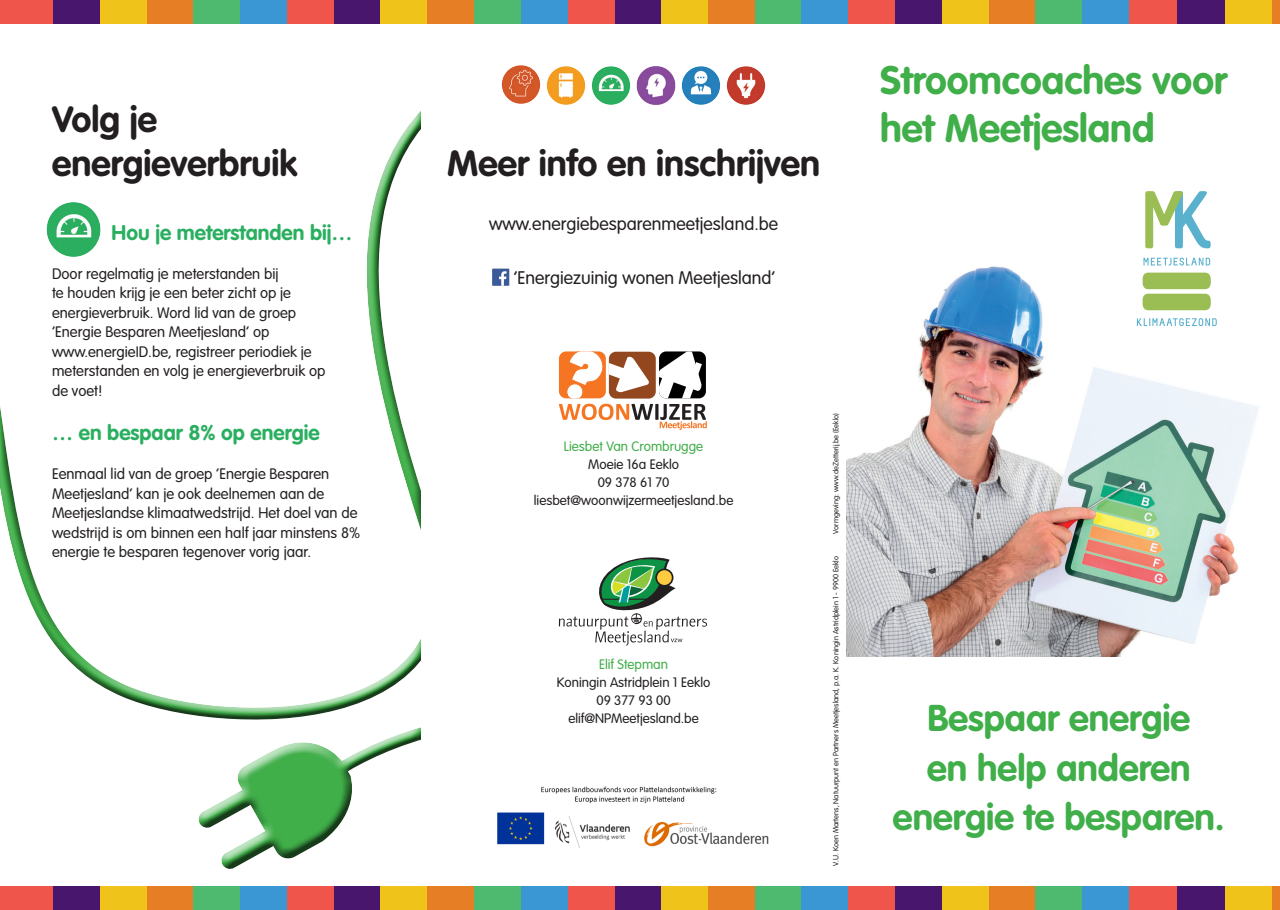
<style>
.page{position:relative;width:1280px;height:910px;background:#fff}
.page>*{position:absolute;margin:0;border:0;box-sizing:border-box;transform-origin:0 0}
.t1{font:700 39.15px/47.7px "VAG Rounded";color:#40ae49}
.t2{font:700 36.75px/49.8px "VAG Rounded";color:#40ae49;text-align:center}
.t3{font:700 36px/43.2px "VAG Rounded";color:#231f20}
.t4{font:700 21px "VAG Rounded";color:#2aaf60}
.t5{font:300 18px "VAG Rounded";color:#231f20}
.t6{font:300 15px/19.5px "VAG Rounded";color:#231f20}
.t7{font:300 13.5px/18px "VAG Rounded";color:#231f20;text-align:center}
.t8{font:300 13.5px "VAG Rounded";color:#40ae49}
.t9{font:300 7.5px "VAG Rounded";color:#231f20}
.s1{color:#40ae49}
</style>
<div class="page">
<div style="left:559px;top:351px;width:47px;height:47px;background:#f57523;border-radius:7px"></div>
<svg style="left:566px;top:351px;width:37px;height:47px"></svg>
<div style="left:609px;top:352px;width:47px;height:47px;background:#92471f;border-radius:7px"></div>
<svg style="left:609px;top:355px;width:40px;height:38px"></svg>
<svg style="left:559px;top:404px;width:148px;height:26px"></svg>
<div style="left:659px;top:351px;width:47px;height:47px;background:#000;border-radius:7px"></div>
<svg style="left:659px;top:351px;width:43px;height:47px"></svg>
<svg style="left:559px;top:557px;width:148px;height:89px"></svg>
<div style="left:492px;top:269px;width:17px;height:17px;background:#3b5a9a"></div>
<svg style="left:499px;top:271px;width:7px;height:15px"></svg>
<div style="left:0;top:887px;width:53px;height:23px;background:#f0554b"></div>
<div style="left:53px;top:887px;width:47px;height:23px;background:#48166d"></div>
<div style="left:100px;top:887px;width:47px;height:23px;background:#efc31a"></div>
<div style="left:147px;top:887px;width:46px;height:23px;background:#e67e25"></div>
<div style="left:193px;top:887px;width:47px;height:23px;background:#4eba70"></div>
<div style="left:240px;top:887px;width:47px;height:23px;background:#3b97d3"></div>
<div style="left:334px;top:887px;width:47px;height:23px;background:#48166d"></div>
<div style="left:381px;top:887px;width:46px;height:23px;background:#efc31a"></div>
<div style="left:427px;top:887px;width:47px;height:23px;background:#e67e25"></div>
<div style="left:474px;top:887px;width:47px;height:23px;background:#4eba70"></div>
<div style="left:287px;top:887px;width:47px;height:23px;background:#f0554b"></div>
<div style="left:521px;top:887px;width:47px;height:23px;background:#3b97d3"></div>
<div style="left:614px;top:887px;width:47px;height:23px;background:#48166d"></div>
<div style="left:661px;top:887px;width:47px;height:23px;background:#efc31a"></div>
<div style="left:708px;top:887px;width:47px;height:23px;background:#e67e25"></div>
<div style="left:755px;top:887px;width:46px;height:23px;background:#4eba70"></div>
<div style="left:568px;top:887px;width:46px;height:23px;background:#f0554b"></div>
<div style="left:801px;top:887px;width:47px;height:23px;background:#3b97d3"></div>
<div style="left:895px;top:887px;width:47px;height:23px;background:#48166d"></div>
<div style="left:942px;top:887px;width:47px;height:23px;background:#efc31a"></div>
<div style="left:989px;top:887px;width:46px;height:23px;background:#e67e25"></div>
<div style="left:1035px;top:887px;width:47px;height:23px;background:#4eba70"></div>
<div style="left:848px;top:887px;width:47px;height:23px;background:#f0554b"></div>
<div style="left:1082px;top:887px;width:47px;height:23px;background:#3b97d3"></div>
<div style="left:1177px;top:887px;width:48px;height:23px;background:#48166d"></div>
<div style="left:1225px;top:887px;width:48px;height:23px;background:#efc31a"></div>
<div style="left:1273px;top:887px;width:7px;height:23px;background:#e67e25"></div>
<div style="left:1129px;top:887px;width:48px;height:23px;background:#f0554b"></div>
<div style="left:0;top:0;width:53px;height:23px;background:#f0554b"></div>
<div style="left:53px;top:0;width:47px;height:23px;background:#48166d"></div>
<div style="left:100px;top:0;width:47px;height:23px;background:#efc31a"></div>
<div style="left:147px;top:0;width:46px;height:23px;background:#e67e25"></div>
<div style="left:193px;top:0;width:47px;height:23px;background:#4eba70"></div>
<div style="left:240px;top:0;width:47px;height:23px;background:#3b97d3"></div>
<div style="left:334px;top:0;width:47px;height:23px;background:#48166d"></div>
<div style="left:381px;top:0;width:46px;height:23px;background:#efc31a"></div>
<div style="left:427px;top:0;width:47px;height:23px;background:#e67e25"></div>
<div style="left:474px;top:0;width:47px;height:23px;background:#4eba70"></div>
<div style="left:287px;top:0;width:47px;height:23px;background:#f0554b"></div>
<div style="left:521px;top:0;width:47px;height:23px;background:#3b97d3"></div>
<div style="left:614px;top:0;width:47px;height:23px;background:#48166d"></div>
<div style="left:661px;top:0;width:47px;height:23px;background:#efc31a"></div>
<div style="left:708px;top:0;width:47px;height:23px;background:#e67e25"></div>
<div style="left:755px;top:0;width:46px;height:23px;background:#4eba70"></div>
<div style="left:568px;top:0;width:46px;height:23px;background:#f0554b"></div>
<div style="left:801px;top:0;width:47px;height:23px;background:#3b97d3"></div>
<div style="left:895px;top:0;width:47px;height:23px;background:#48166d"></div>
<div style="left:942px;top:0;width:47px;height:23px;background:#efc31a"></div>
<div style="left:989px;top:0;width:46px;height:23px;background:#e67e25"></div>
<div style="left:1035px;top:0;width:47px;height:23px;background:#4eba70"></div>
<div style="left:848px;top:0;width:47px;height:23px;background:#f0554b"></div>
<div style="left:1082px;top:0;width:47px;height:23px;background:#3b97d3"></div>
<div style="left:1177px;top:0;width:48px;height:23px;background:#48166d"></div>
<div style="left:1225px;top:0;width:48px;height:23px;background:#efc31a"></div>
<div style="left:1273px;top:0;width:7px;height:23px;background:#e67e25"></div>
<div style="left:1129px;top:0;width:48px;height:23px;background:#f0554b"></div>
<img style="left:649px;top:66px;width:14px;height:39px">
<img style="left:739px;top:66px;width:27px;height:39px">
<img style="left:501px;top:65px;width:28px;height:39px">
<img style="left:529px;top:66px;width:45px;height:39px">
<img style="left:663px;top:66px;width:76px;height:39px">
<img style="left:574px;top:66px;width:75px;height:39px">
<img style="left:846px;top:259px;width:413px;height:397px">
<svg style="left:1142px;top:273px;width:69px;height:37px;background:#a9c76d"></svg>
<svg style="left:1143px;top:258px;width:67px;height:8px"></svg>
<svg style="left:1137px;top:318px;width:80px;height:8px"></svg>
<svg style="left:1145px;top:191px;width:65px;height:57px"></svg>
<div style="left:0;top:114px;width:421px;height:766px;background:#231f20;opacity:.75"></div>
<img style="left:43px;top:200px;width:59px;height:59px">
<img style="left:497px;top:786px;width:272px;height:63px">
<p class="t3" style="left:52px;top:98px;width:247px">Volg je energieverbruik</p>
<p class="t4" style="left:112px;top:220px;width:242px">Hou je meterstanden bij…</p>
<p class="t6" style="left:52px;top:264px;width:275px">Door regelmatig je meterstanden bij<br>te houden krijg je een beter zicht op je energieverbruik. Word lid van de groep ‘Energie Besparen Meetjesland’ op www.energieID.be, registreer periodiek je meterstanden en volg je energieverbruik op de voet!</p>
<p class="t4" style="left:52px;top:421px;width:269px">… en bespaar 8% op energie</p>
<p class="t6" style="left:52px;top:464px;width:310px">Eenmaal lid van de groep ‘Energie Besparen Meetjesland’ kan je ook deelnemen aan de Meetjeslandse klimaatwedstrijd. Het doel van de wedstrijd is om binnen een half jaar minstens 8% energie te besparen tegenover vorig jaar.</p>
<p class="t3" style="left:447px;top:142px;width:374px">Meer info en inschrijven</p>
<p class="t5" style="left:489px;top:214px;width:291px">www.energiebesparenmeetjesland.be</p>
<p class="t5" style="left:514px;top:268px;width:263px">‘Energiezuinig wonen Meetjesland’</p>
<p class="t1" style="left:880px;top:56px;width:349px">Stroomcoaches voor het Meetjesland</p>
<p class="t8" style="left:564px;top:439px;width:141px">Liesbet Van Crombrugge</p>
<p class="t7" style="left:588px;top:455px;width:92px">Moeie 16a Eeklo</p>
<p class="t7" style="left:598px;top:473px;width:73px">09 378 61 70</p>
<p class="t7" style="left:534px;top:491px;width:201px">liesbet@woonwijzermeetjesland.be</p>
<p class="t7" style="left:557px;top:655px;width:155px"><span class="s1">Elif Stepman<br></span>Koningin Astridplein 1 Eeklo</p>
<p class="t7" style="left:596px;top:691px;width:76px">09 377 93 00</p>
<p class="t7" style="left:568px;top:709px;width:132px">elif@NPMeetjesland.be</p>
<p class="t9" style="left:832px;top:533px;width:122px;rotate:-90deg">Vormgeving: www.deZetterij.be (Eeklo)</p>
<p class="t9" style="left:832px;top:866px;width:311px;rotate:-90deg">V.U. Koen Martens, Natuurpunt en Partners Meetjesland, p.a. K. Koningin Astridplein 1 - 9900 Eeklo</p>
<p class="t2" style="left:893px;top:692px;width:333px">Bespaar energie<br>en help anderen energie te besparen.</p>
</div>
